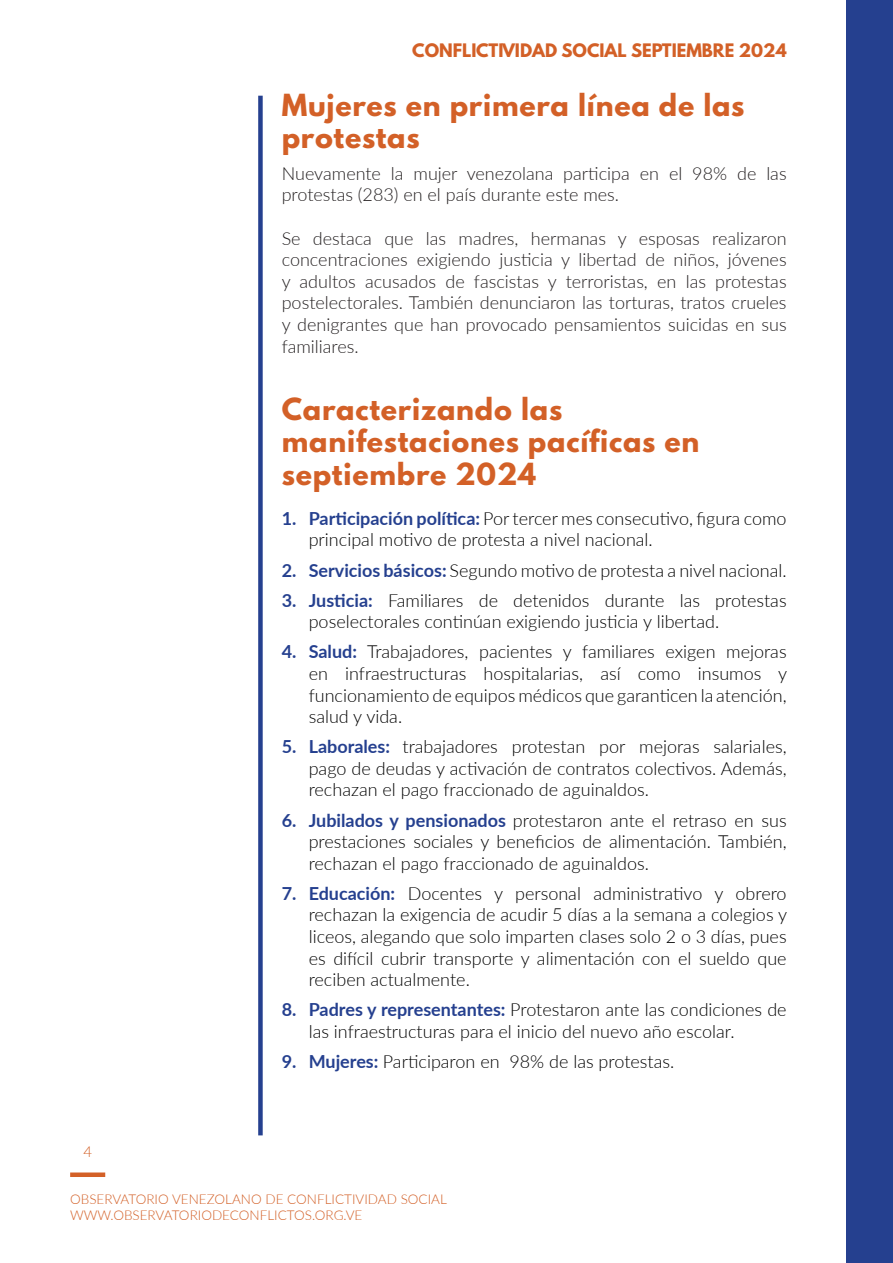
<style>
.page{position:relative;width:893px;height:1263px;background:#fff}
.page>*{position:absolute;margin:0;border:0;box-sizing:border-box;transform-origin:0 0}
.t1{font:700 27px/32.4px "League Spartan";letter-spacing:.03em;color:#d36027}
.t2{font:300 18px/21.6px "Lato";color:#000;text-align:justify}
.t3{font:300 18px/21.6px "Lato";color:#231f20}
.t4{font:700 16.5px "League Spartan";color:#d36027}
.t5{font:300 15px "Lato";color:#d36027}
.t6{font:300 13.5px/16.2px "Lato";color:#d36027}
.s1{font-weight:700;color:#25408f}
</style>
<div class="page">
<div style="left:846px;top:0;width:47px;height:1263px;background:#25408f"></div>
<div style="left:70px;top:1172px;width:35px;height:5px;background:#d36027"></div>
<div style="left:258px;top:96px;width:5px;height:1039px;background:#25408f"></div>
<p class="t4" style="left:412px;top:37px;width:376px">CONFLICTIVIDAD SOCIAL SEPTIEMBRE 2024</p>
<p class="t1" style="left:282px;top:88px;width:464px">Mujeres en primera línea de las protestas</p>
<p class="t3" style="left:282px;top:162px;width:506px">Nuevamente la mujer venezolana participa en el 98% de las protestas (283) en el país durante este mes.</p>
<p class="t3" style="left:282px;top:227px;width:506px;text-align:justify">Se destaca que las madres, hermanas y esposas realizaron concentraciones exigiendo justicia y libertad de niños, jóvenes y adultos acusados de fascistas y terroristas, en las protestas postelectorales. También denunciaron las torturas, tratos crueles y denigrantes que han provocado pensamientos suicidas en sus familiares.</p>
<p class="t1" style="left:282px;top:392px;width:419px">Caracterizando las manifestaciones pacíficas en septiembre 2024</p>
<p class="t5" style="left:83px;top:1141px;width:10px">4</p>
<p class="t2" style="left:309px;top:507px;width:479px;text-indent:-27px"><span class="s1">1. Participación política:</span> Por tercer mes consecutivo, figura como principal motivo de protesta a nivel nacional.</p>
<p class="t2" style="left:282px;top:559px;width:506px"><span class="s1">2. Servicios básicos:</span> Segundo motivo de protesta a nivel nacional.</p>
<p class="t2" style="left:309px;top:589px;width:479px;text-indent:-27px"><span class="s1">3. Justicia:</span> Familiares de detenidos durante las protestas poselectorales continúan exigiendo justicia y libertad.</p>
<p class="t2" style="left:309px;top:640px;width:480px;text-indent:-27px"><span class="s1">4. Salud:</span> Trabajadores, pacientes y familiares exigen mejoras en infraestructuras hospitalarias, así como insumos y funcionamiento de equipos médicos que garanticen la atención, salud y vida.</p>
<p class="t2" style="left:309px;top:735px;width:479px;text-indent:-27px"><span class="s1">5. Laborales:</span> trabajadores protestan por mejoras salariales, pago de deudas y activación de contratos colectivos. Además, rechazan el pago fraccionado de aguinaldos.</p>
<p class="t2" style="left:309px;top:809px;width:479px;text-indent:-27px"><span class="s1">6. Jubilados y pensionados</span> protestaron ante el retraso en sus prestaciones sociales y beneficios de alimentación. También, rechazan el pago fraccionado de aguinaldos.</p>
<p class="t2" style="left:309px;top:882px;width:480px;text-indent:-27px"><span class="s1">7. Educación:</span> Docentes y personal administrativo y obrero rechazan la exigencia de acudir 5 días a la semana a colegios y liceos, alegando que solo imparten clases solo 2 o 3 días, pues es difícil cubrir transporte y alimentación con el sueldo que reciben actualmente.</p>
<p class="t2" style="left:309px;top:998px;width:479px;text-indent:-27px"><span class="s1">8. Padres y representantes:</span> Protestaron ante las condiciones de las infraestructuras para el inicio del nuevo año escolar.</p>
<p class="t2" style="left:282px;top:1050px;width:394px"><span class="s1">9. Mujeres:</span> Participaron en 98% de las protestas.</p>
<p class="t6" style="left:70px;top:1190px;width:378px">OBSERVATORIO VENEZOLANO DE CONFLICTIVIDAD SOCIAL<br>WWW.OBSERVATORIODECONFLICTOS.ORG.VE</p>
</div>
